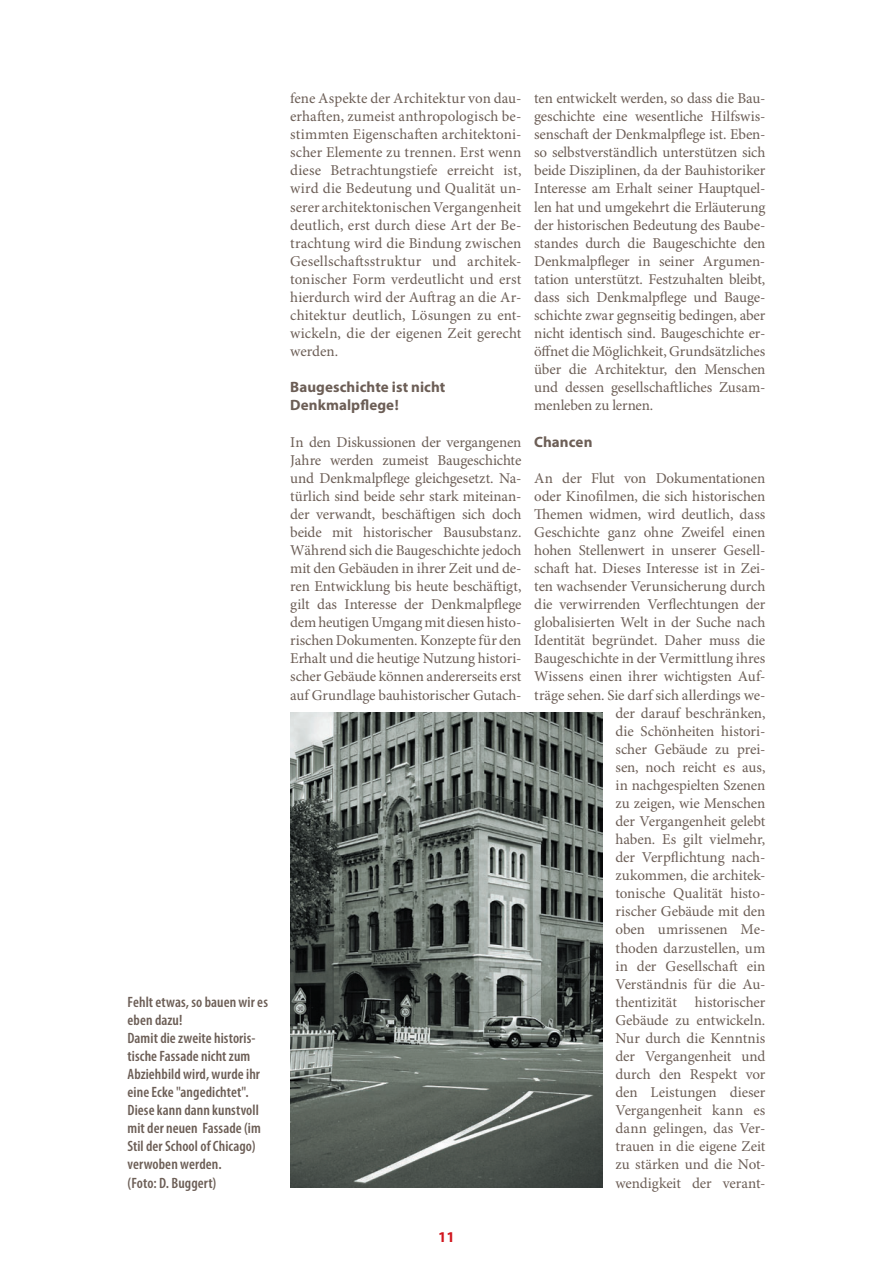
<style>
.page{position:relative;width:893px;height:1263px;background:#fff}
.page>*{position:absolute;margin:0;border:0;box-sizing:border-box;transform-origin:0 0}
.t1{font:15px/18px "Minion Pro";letter-spacing:-.005em;color:#6c5e56;text-align:justify}
.t2{font:600 condensed 15px/18px "Myriad Pro";letter-spacing:.005em;color:#6c5e56}
.t3{font:700 15px/18px "Myriad Pro";letter-spacing:.005em;color:#6c5e56}
.t4{font:700 15px "Myriad Pro";color:#d1161e}
</style>
<div class="page">
<img style="left:290px;top:713px;width:313px;height:474px">
<p class="t2" style="left:128px;top:993px;width:142px">Fehlt etwas, so bauen wir es eben dazu!<br>Damit die zweite historis&shy;tische Fassade nicht zum<br>Abziehbild wird, wurde ihr eine Ecke "angedichtet".<br>Diese kann dann kunstvoll mit der neuen Fassade (im<br>Stil der School of Chicago) verwoben werden.<br>(Foto: D. Buggert)</p>
<p class="t1" style="left:290px;top:90px;width:233px">fene Aspekte der Architektur von dau&shy;erhaften, zumeist anthropologisch be&shy;stimmten Eigenschaften architektoni&shy;scher Elemente zu trennen. Erst wenn diese Betrachtungstiefe erreicht ist, wird die Bedeutung und Qualität un&shy;serer architektonischen Vergangenheit deutlich, erst durch diese Art der Be&shy;trachtung wird die Bindung zwischen Gesellschaftsstruktur und architek&shy;tonischer Form verdeutlicht und erst hierdurch wird der Auftrag an die Ar&shy;chitektur deutlich, Lösungen zu ent&shy;wickeln, die der eigenen Zeit gerecht werden.</p>
<p class="t3" style="left:290px;top:378px;width:157px">Baugeschichte ist nicht<br>Denkmalpflege!</p>
<p class="t1" style="left:290px;top:433px;width:233px">In den Diskussionen der vergangenen Jahre werden zumeist Baugeschichte und Denkmalpflege gleichgesetzt. Na&shy;türlich sind beide sehr stark miteinan&shy;der verwandt, beschäftigen sich doch beide mit historischer Bausubstanz.<br>Während sich die Baugeschichte jedoch mit den Gebäuden in ihrer Zeit und de&shy;ren Entwicklung bis heute beschäftigt, gilt das Interesse der Denkmalpflege dem heutigen Umgang mit diesen histo&shy;rischen Dokumenten. Konzepte für den Erhalt und die heutige Nutzung histori&shy;scher Gebäude können andererseits erst auf Grundlage bauhistorischer Gutach-</p>
<p class="t1" style="left:534px;top:90px;width:233px">ten entwickelt werden, so dass die Bau&shy;geschichte eine wesentliche Hilfswis&shy;senschaft der Denkmalpflege ist. Eben&shy;so selbstverständlich unterstützen sich beide Disziplinen, da der Bauhistoriker Interesse am Erhalt seiner Hauptquel&shy;len hat und umgekehrt die Erläuterung der historischen Bedeutung des Baube&shy;standes durch die Baugeschichte den Denkmalpfleger in seiner Argumen&shy;tation unterstützt. Festzuhalten bleibt, dass sich Denkmalpflege und Bauge&shy;schichte zwar gegnseitig bedingen, aber nicht identisch sind. Baugeschichte er&shy;öffnet die Möglichkeit, Grundsätzliches über die Architektur, den Menschen und dessen gesellschaftliches Zusam&shy;menleben zu lernen.</p>
<p class="t3" style="left:534px;top:433px;width:60px">Chancen</p>
<p class="t1" style="left:534px;top:469px;width:233px;text-align:right">An der Flut von Dokumentationen oder Kinofilmen, die sich historischen<br>Themen widmen, wird deutlich, dass<br>Geschichte ganz ohne Zweifel einen hohen Stellenwert in unserer Gesell&shy;schaft hat. Dieses Interesse ist in Zei&shy;ten wachsender Verunsicherung durch die verwirrenden Verflechtungen der globalisierten Welt in der Suche nach<br>Identität begründet. Daher muss die<br>Baugeschichte in der Vermittlung ihres<br>Wissens einen ihrer wichtigsten Auf&shy;träge sehen. Sie darf sich allerdings we&shy;der darauf beschränken,<br>die Schönheiten histori-<br>scher Gebäude zu prei-<br>sen, noch reicht es aus,<br>in nachgespielten Szenen<br>zu zeigen, wie Menschen<br>der Vergangenheit gelebt<br>haben. Es gilt vielmehr,<br>der Verpflichtung nach-<br>zukommen, die architek-<br>tonische Qualität histo-<br>rischer Gebäude mit den<br>oben umrissenen Me-<br>thoden darzustellen, um<br>in der Gesellschaft ein<br>Verständnis für die Au-<br>thentizität historischer<br>Gebäude zu entwickeln.<br>Nur durch die Kenntnis<br>der Vergangenheit und<br>durch den Respekt vor<br>den Leistungen dieser<br>Vergangenheit kann es<br>dann gelingen, das Ver-<br>trauen in die eigene Zeit<br>zu stärken und die Not-<br>wendigkeit der verant-</p>
<p class="t4" style="left:438px;top:1228px;width:18px">11</p>
</div>
